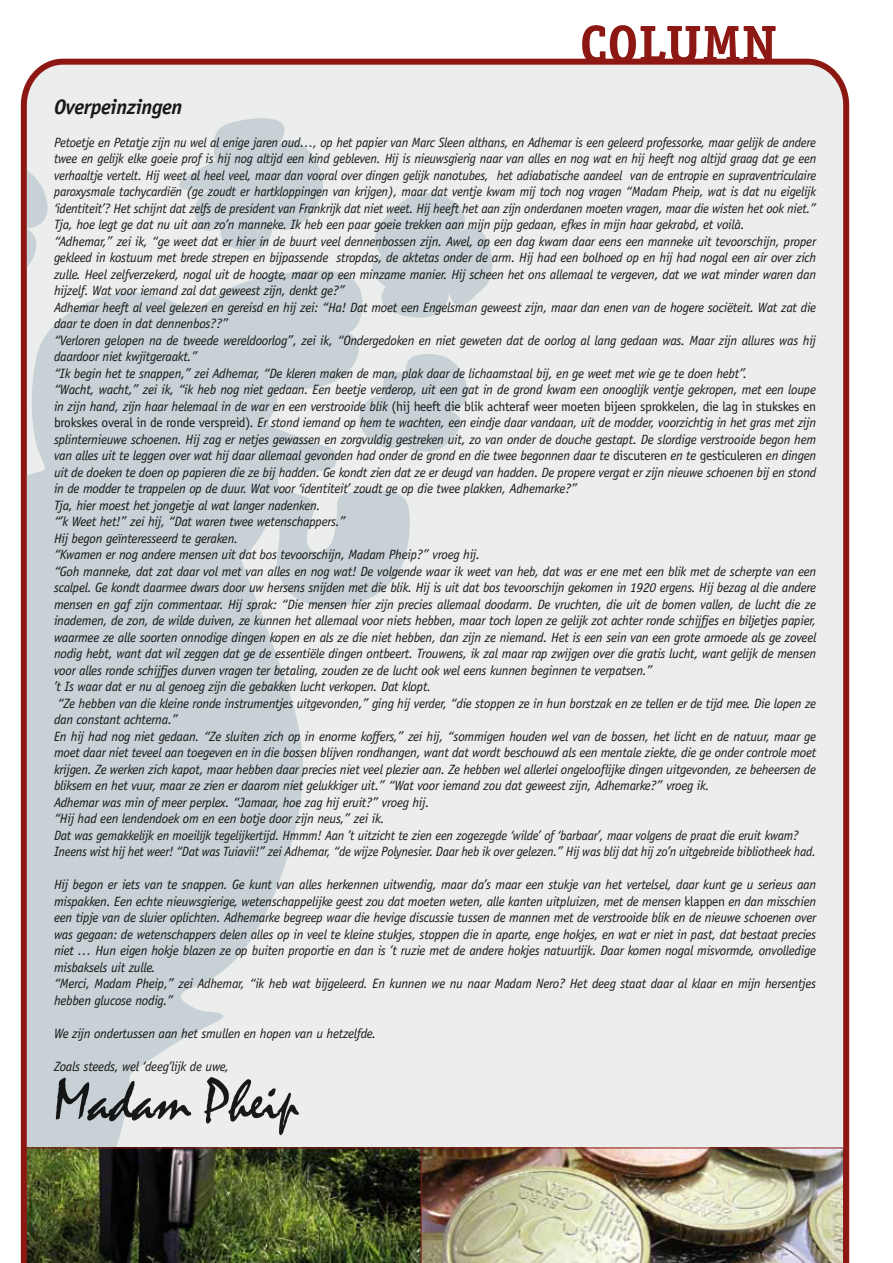
<style>
.page{position:relative;width:893px;height:1263px;background:#fff}
.page>*{position:absolute;margin:0;border:0;box-sizing:border-box;transform-origin:0 0}
.t1{font:60px "Mistral";letter-spacing:-.02em;color:#000}
.t2{font:700 52.5px "Officina Serif";color:#8c1713}
.t3{font:italic 700 21px "Officina Sans";letter-spacing:-.02em;color:#000}
.t4{font:italic 13.5px/16.5px "Officina Sans";letter-spacing:-.02em;color:#000}
.s1{font-style:normal}
</style>
<div class="page">
<div style="left:20px;top:58px;width:830px;height:1205px;background:#eceded"></div>
<svg style="left:27px;top:111px;width:470px;height:1036px;background:#d9dee0"></svg>
<div style="left:90px;top:398px;width:21px;height:20px;background:#c8d1d5;border-radius:50%"></div>
<img style="left:26px;top:1147px;width:395px;height:116px">
<img style="left:421px;top:1147px;width:423px;height:116px">
<h2 class="t2" style="left:580px;top:11px;width:198px">COLUMN</h2>
<h3 class="t3" style="left:54px;top:94px;width:130px">Overpeinzingen</h3>
<p class="t4" style="left:54px;top:134px;width:764px">Petoetje en Petatje zijn nu wel al enige jaren oud…, op het papier van Marc Sleen althans, en Adhemar is een geleerd professorke, maar gelijk de andere twee en gelijk elke goeie prof is hij nog altijd een kind gebleven. Hij is nieuwsgierig naar van alles en nog wat en hij heeft nog altijd graag dat ge een verhaaltje vertelt. Hij weet al heel veel, maar dan vooral over dingen gelijk nanotubes, het adiabatische aandeel van de entropie en supraventriculaire paroxysmale tachycardiën (ge zoudt er hartkloppingen van krijgen), maar dat ventje kwam mij toch nog vragen “Madam Pheip, wat is dat nu eigelijk ‘identiteit’? Het schijnt dat zelfs de president van Frankrijk dat niet weet. Hij heeft het aan zijn onderdanen moeten vragen, maar die wisten het ook niet.” Tja, hoe legt ge dat nu uit aan zo’n manneke. Ik heb een paar goeie trekken aan mijn pijp gedaan, efkes in mijn haar gekrabd, et voilà.<br>“Adhemar,” zei ik, “ge weet dat er hier in de buurt veel dennenbossen zijn. Awel, op een dag kwam daar eens een manneke uit tevoorschijn, proper gekleed in kostuum met brede strepen en bijpassende stropdas, de aktetas onder de arm. Hij had een bolhoed op en hij had nogal een air over zich zulle. Heel zelfverzekerd, nogal uit de hoogte, maar op een minzame manier. Hij scheen het ons allemaal te vergeven, dat we wat minder waren dan hijzelf. Wat voor iemand zal dat geweest zijn, denkt ge?”<br>Adhemar heeft al veel gelezen en gereisd en hij zei: “Ha! Dat moet een Engelsman geweest zijn, maar dan enen van de hogere sociëteit. Wat zat die daar te doen in dat dennenbos??”<br>“Verloren gelopen na de tweede wereldoorlog”, zei ik, “Ondergedoken en niet geweten dat de oorlog al lang gedaan was. Maar zijn allures was hij daardoor niet kwjitgeraakt.”<br>“Ik begin het te snappen,” zei Adhemar, “De kleren maken de man, plak daar de lichaamstaal bij, en ge weet met wie ge te doen hebt”.<br>“Wacht, wacht,” zei ik, “ik heb nog niet gedaan. Een beetje verderop, uit een gat in de grond kwam een onooglijk ventje gekropen, met een loupe in zijn hand, zijn haar helemaal in de war en een verstrooide blik <span class="s1">(hij heeft die blik achteraf weer moeten bijeen sprokkelen, die lag in stukskes en brokskes overal in de ronde verspreid)</span>. Er stond iemand op hem te wachten, een eindje daar vandaan, uit de modder, voorzichtig in het gras met zijn splinternieuwe schoenen. Hij zag er netjes gewassen en zorgvuldig gestreken uit, zo van onder de douche gestapt. De slordige verstrooide begon hem van alles uit te leggen over wat hij daar allemaal gevonden had onder de grond en die twee begonnen daar te <span class="s1">discuteren</span> en te <span class="s1">gesticuleren</span> en dingen uit de doeken te doen op papieren die ze bij hadden. Ge kondt zien dat ze er deugd van hadden. De propere vergat er zijn nieuwe schoenen bij en stond in de modder te trappelen op de duur. Wat voor ‘identiteit’ zoudt ge op die twee plakken, Adhemarke?”<br>Tja, hier moest het jongetje al wat langer nadenken.<br>“’k Weet het!” zei hij, “Dat waren twee wetenschappers.”<br>Hij begon geïnteresseerd te geraken.<br>“Kwamen er nog andere mensen uit dat bos tevoorschijn, Madam Pheip?” vroeg hij.<br>“Goh manneke, dat zat daar vol met van alles en nog wat! De volgende waar ik weet van heb, dat was er ene met een blik met de scherpte van een scalpel. Ge kondt daarmee dwars door uw hersens snijden met die blik. Hij is uit dat bos tevoorschijn gekomen in 1920 ergens. Hij bezag al die andere mensen en gaf zijn commentaar. Hij sprak: “Die mensen hier zijn precies allemaal doodarm. De vruchten, die uit de bomen vallen, de lucht die ze inademen, de zon, de wilde duiven, ze kunnen het allemaal voor niets hebben, maar toch lopen ze gelijk zot achter ronde schijfjes en biljetjes papier, waarmee ze alle soorten onnodige dingen kopen en als ze die niet hebben, dan zijn ze niemand. Het is een sein van een grote armoede als ge zoveel nodig hebt, want dat wil zeggen dat ge de essentiële dingen ontbeert. Trouwens, ik zal maar rap zwijgen over die gratis lucht, want gelijk de mensen voor alles ronde schijfjes durven vragen ter betaling, zouden ze de lucht ook wel eens kunnen beginnen te verpatsen.”<br>’t Is waar dat er nu al genoeg zijn die gebakken lucht verkopen. Dat klopt.<br>“Ze hebben van die kleine ronde instrumentjes uitgevonden,” ging hij verder, “die stoppen ze in hun borstzak en ze tellen er de tijd mee. Die lopen ze dan constant achterna.”<br>En hij had nog niet gedaan. “Ze sluiten zich op in enorme koffers,” zei hij, “sommigen houden wel van de bossen, het licht en de natuur, maar ge moet daar niet teveel aan toegeven en in die bossen blijven rondhangen, want dat wordt beschouwd als een mentale ziekte, die ge onder controle moet krijgen. Ze werken zich kapot, maar hebben daar precies niet veel plezier aan. Ze hebben wel allerlei ongelooflijke dingen uitgevonden, ze beheersen de bliksem en het vuur, maar ze zien er daarom niet gelukkiger uit.” “Wat voor iemand zou dat geweest zijn, Adhemarke?” vroeg ik.<br>Adhemar was min of meer perplex. “Jamaar, hoe zag hij eruit?” vroeg hij.<br>“Hij had een lendendoek om en een botje door zijn neus,” zei ik.<br>Dat was gemakkelijk en moeilijk tegelijkertijd. Hmmm! Aan ’t uitzicht te zien een zogezegde ‘wilde’ of ‘barbaar’, maar volgens de praat die eruit kwam?<br>Ineens wist hij het weer! “Dat was Tuiavii!” zei Adhemar, “de wijze Polynesier. Daar heb ik over gelezen.” Hij was blij dat hij zo’n uitgebreide bibliotheek had.</p>
<p class="t4" style="left:54px;top:876px;width:764px">Hij begon er iets van te snappen. Ge kunt van alles herkennen uitwendig, maar da’s maar een stukje van het vertelsel, daar kunt ge u serieus aan mispakken. Een echte nieuwsgierige, wetenschappelijke geest zou dat moeten weten, alle kanten uitpluizen, met de mensen <span class="s1">klappen</span> en dan misschien een tipje van de sluier oplichten. Adhemarke begreep waar die hevige discussie tussen de mannen met de verstrooide blik en de nieuwe schoenen over was gegaan: de wetenschappers delen alles op in veel te kleine stukjes, stoppen die in aparte, enge hokjes, en wat er niet in past, dat bestaat precies niet … Hun eigen hokje blazen ze op buiten proportie en dan is ’t ruzie met de andere hokjes natuurlijk. Daar komen nogal misvormde, onvolledige misbaksels uit zulle.<br>“Merci, Madam Pheip,” zei Adhemar, “ik heb wat bijgeleerd. En kunnen we nu naar Madam Nero? Het deeg staat daar al klaar en mijn hersentjes hebben glucose nodig.”</p>
<p class="t4" style="left:54px;top:1025px;width:324px">We zijn ondertussen aan het smullen en hopen van u hetzelfde.</p>
<p class="t4" style="left:54px;top:1058px;width:177px">Zoals steeds, wel ‘deeg’lijk de uwe,</p>
<h1 class="t1" style="left:54px;top:1068px;width:247px">Madam Pheip</h1>
</div>
